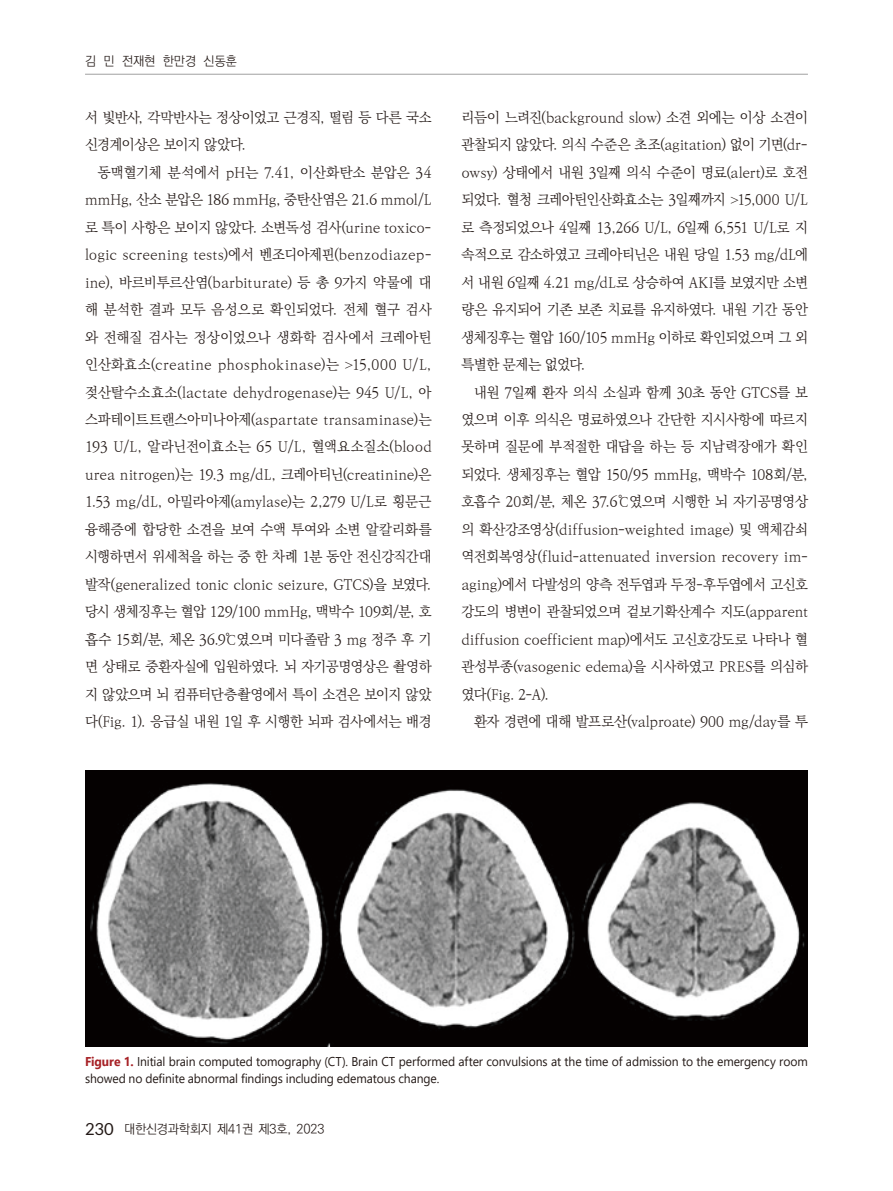
<style>
.page{position:relative;width:893px;height:1191px;background:#fff}
.page>*{position:absolute;margin:0;border:0;box-sizing:border-box;transform-origin:0 0}
.본문-text{font:300 14.25px/27.5px "Ko Pub World Batang";letter-spacing:-.025em;color:#231916;text-align:justify}
.표그림-타이틀{font:12.75px/16.5px "Segoe UI";letter-spacing:-.01em;color:#231916;scale:.95 1}
.t1{font:300 12.75px "Ko Pub World Dotum";letter-spacing:-.015em;color:#231916}
.s1{font-family:"Times New Roman";font-weight:400}
.s2{font-weight:700;color:#a72227}
.s3{font-family:"Lato";font-weight:400;font-size:16.65px}
</style>
<div class="page">
<hr style="left:85px;top:74px;width:723px;height:1px;background:#a0a0a1">
<img style="left:85px;top:770px;width:723px;height:276px">
<p class="t1" style="left:85px;top:52px;width:153px">김 민 전재현 한만경 신동훈</p>
<p class="본문-text" style="left:85px;top:104px;width:348px">서 빛반사, 각막반사는 정상이었고 근경직, 떨림 등 다른 국소 신경계이상은 보이지 않았다.</p>
<p class="본문-text" style="left:85px;top:159px;width:348px;text-indent:13px">동맥혈기체 분석에서 pH는 7.41, 이산화탄소 분압은 34 mmHg, 산소 분압은 186 mmHg, 중탄산염은 21.6 mmol/L 로 특이 사항은 보이지 않았다. 소변독성 검사(urine toxico&shy;logic screening tests)에서 벤조디아제핀(benzodiazep&shy;ine), 바르비투르산염(barbiturate) 등 총 9가지 약물에 대 해 분석한 결과 모두 음성으로 확인되었다. 전체 혈구 검사 와 전해질 검사는 정상이었으나 생화학 검사에서 크레아틴 인산화효소(creatine phosphokinase)는 <span class="s1">&gt;</span>15,000 U/L, 젖산탈수소효소(lactate dehydrogenase)는 945 U/L, 아 스파테이트트랜스아미나아제(aspartate transaminase)는 193 U/L, 알라닌전이효소는 65 U/L, 혈액요소질소(blood urea nitrogen)는 19.3 mg/dL, 크레아티닌(creatinine)은 1.53 mg/dL, 아밀라아제(amylase)는 2,279 U/L로 횡문근 융해증에 합당한 소견을 보여 수액 투여와 소변 알칼리화를 시행하면서 위세척을 하는 중 한 차례 1분 동안 전신강직간대 발작(generalized tonic clonic seizure, GTCS)을 보였다. 당시 생체징후는 혈압 129/100 mmHg, 맥박수 109회/분, 호 흡수 15회/분, 체온 36.9℃였으며 미다졸람 3 mg 정주 후 기 면 상태로 중환자실에 입원하였다. 뇌 자기공명영상은 촬영하 지 않았으며 뇌 컴퓨터단층촬영에서 특이 소견은 보이지 않았 다(Fig. 1). 응급실 내원 1일 후 시행한 뇌파 검사에서는 배경</p>
<p class="본문-text" style="left:461px;top:104px;width:348px">리듬이 느려진(background slow) 소견 외에는 이상 소견이 관찰되지 않았다. 의식 수준은 초조(agitation) 없이 기면(dr&shy;owsy) 상태에서 내원 3일째 의식 수준이 명료(alert)로 호전 되었다. 혈청 크레아틴인산화효소는 3일째까지 <span class="s1">&gt;</span>15,000 U/L 로 측정되었으나 4일째 13,266 U/L, 6일째 6,551 U/L로 지 속적으로 감소하였고 크레아티닌은 내원 당일 1.53 mg/dL에 서 내원 6일째 4.21 mg/dL로 상승하여 AKI를 보였지만 소변 량은 유지되어 기존 보존 치료를 유지하였다. 내원 기간 동안 생체징후는 혈압 160/105 mmHg 이하로 확인되었으며 그 외 특별한 문제는 없었다.</p>
<p class="본문-text" style="left:461px;top:378px;width:348px;text-indent:13px">내원 7일째 환자 의식 소실과 함께 30초 동안 GTCS를 보 였으며 이후 의식은 명료하였으나 간단한 지시사항에 따르지 못하며 질문에 부적절한 대답을 하는 등 지남력장애가 확인 되었다. 생체징후는 혈압 150/95 mmHg, 맥박수 108회/분, 호흡수 20회/분, 체온 37.6℃였으며 시행한 뇌 자기공명영상 의 확산강조영상(diffusion-weighted image) 및 액체감쇠 역전회복영상(fluid-attenuated inversion recovery im&shy;aging)에서 다발성의 양측 전두엽과 두정-후두엽에서 고신호 강도의 병변이 관찰되었으며 겉보기확산계수 지도(apparent diffusion coefficient map)에서도 고신호강도로 나타나 혈 관성부종(vasogenic edema)을 시사하였고 PRES를 의심하 였다(Fig. 2-A).</p>
<p class="본문-text" style="left:474px;top:708px;width:335px">환자 경련에 대해 발프로산(valproate) 900 mg/day를 투</p>
<p class="표그림-타이틀" style="left:85px;top:1052px;width:762px"><span class="s2">Figure 1.</span> Initial brain computed tomography (CT). Brain CT performed after convulsions at the time of admission to the emergency room showed no definite abnormal findings including edematous change.</p>
<p class="t1" style="left:85px;top:1120px;width:241px"><span class="s3">230</span> 대한신경과학회지 제41권 제3호, 2023</p>
</div>
